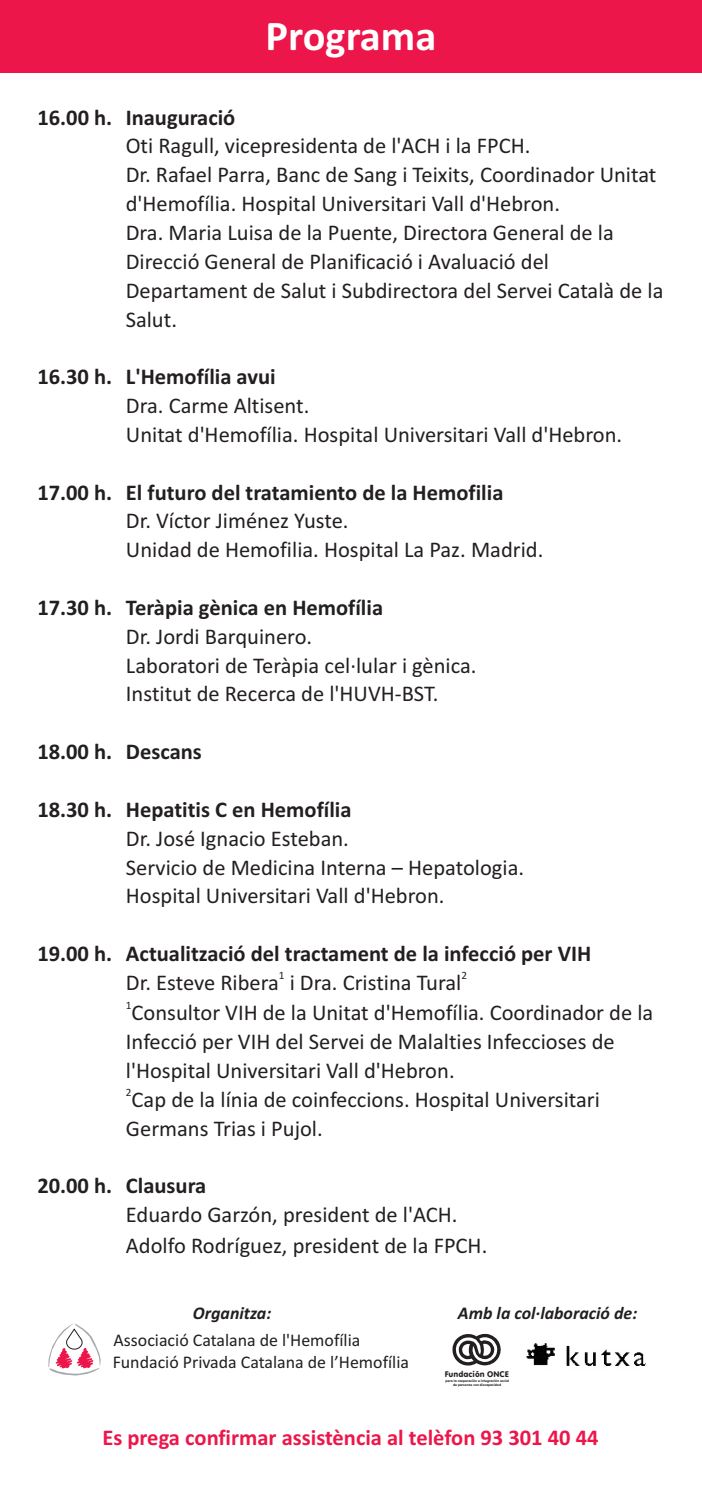
<style>
.page{position:relative;width:702px;height:1489px;background:#fff}
.page>*{position:absolute;margin:0;border:0;box-sizing:border-box;transform-origin:0 0}
.t1{font:700 42.5px "Calibri";color:#fff}
.t2{font:22.5px/28.8px "Calibri";color:#231f20}
.t3{font:700 22.5px "Calibri";color:#231f20}
.t4{font:700 22.5px "Calibri";color:#ed164b}
.t5{font:18px "Calibri";color:#231f20}
.t6{font:italic 700 18px "Calibri";color:#231f20}
.t7{font:11.25px "Calibri";color:#231f20}
.t8{font:8.5px "VAG Round";color:#231f20}
.t9{font:3.5px/3.8px "VAG Round";color:#231f20;text-align:center}
</style>
<div class="page">
<div style="left:0;top:0;width:702px;height:72px;background:#ed164b"></div>
<svg style="left:48px;top:1323px;width:53px;height:52px"></svg>
<svg style="left:452px;top:1333px;width:48px;height:32px"></svg>
<img style="left:526px;top:1343px;width:120px;height:23px">
<h1 class="t1" style="left:265px;top:18px;width:172px">Programa</h1>
<p class="t3" style="left:37px;top:108px;width:199px">16.00 h. Inauguració</p>
<p class="t2" style="left:126px;top:133px;width:539px">Oti Ragull, vicepresidenta de l'ACH i la FPCH.<br>Dr. Rafael Parra, Banc de Sang i Teixits, Coordinador Unitat d'Hemofília. Hospital Universitari Vall d'Hebron.<br>Dra. Maria Luisa de la Puente, Directora General de la Direcció General de Planificació i Avaluació del Departament de Salut i Subdirectora del Servei Català de la Salut.</p>
<p class="t3" style="left:37px;top:367px;width:240px">16.30 h. L'Hemofília avui</p>
<p class="t2" style="left:126px;top:393px;width:498px">Dra. Carme Altisent.<br>Unitat d'Hemofília. Hospital Universitari Vall d'Hebron.</p>
<p class="t3" style="left:37px;top:482px;width:467px">17.00 h. El futuro del tratamiento de la Hemofilia</p>
<p class="t2" style="left:126px;top:508px;width:419px">Dr. Víctor Jiménez Yuste.<br>Unidad de Hemofilia. Hospital La Paz. Madrid.</p>
<p class="t3" style="left:37px;top:598px;width:347px">17.30 h. Teràpia gènica en Hemofília</p>
<p class="t2" style="left:126px;top:623px;width:352px">Dr. Jordi Barquinero.<br>Laboratori de Teràpia cel·lular i gènica.<br>Institut de Recerca de l'HUVH-BST.</p>
<p class="t3" style="left:37px;top:742px;width:166px">18.00 h. Descans</p>
<p class="t3" style="left:37px;top:800px;width:316px">18.30 h. Hepatitis C en Hemofília</p>
<p class="t2" style="left:126px;top:825px;width:400px">Dr. José Ignacio Esteban.<br>Servicio de Medicina Interna – Hepatologia.<br>Hospital Universitari Vall d'Hebron.</p>
<p class="t3" style="left:37px;top:944px;width:555px">19.00 h. Actualització del tractament de la infecció per VIH</p>
<p class="t7" style="left:279px;top:970px;width:7px">1</p>
<p class="t7" style="left:461px;top:970px;width:7px">2</p>
<p class="t2" style="left:126px;top:970px;width:337px">Dr. Esteve Ribera i Dra. Cristina Tural</p>
<p class="t7" style="left:126px;top:1000px;width:7px">1</p>
<p class="t2" style="left:126px;top:999px;width:529px">Consultor VIH de la Unitat d'Hemofília. Coordinador de la<br>Infecció per VIH del Servei de Malalties Infeccioses de l'Hospital Universitari Vall d'Hebron.</p>
<p class="t7" style="left:126px;top:1087px;width:7px">2</p>
<p class="t2" style="left:126px;top:1086px;width:475px">Cap de la línia de coinfeccions. Hospital Universitari<br>Germans Trias i Pujol.</p>
<p class="t3" style="left:37px;top:1176px;width:170px">20.00 h. Clausura</p>
<p class="t2" style="left:126px;top:1201px;width:363px;line-height:30.5px">Eduardo Garzón, president de l'ACH.<br>Adolfo Rodríguez, president de la FPCH.</p>
<p class="t6" style="left:193px;top:1305px;width:80px">Organitza:</p>
<p class="t5" style="left:114px;top:1332px;width:248px">Associació Catalana de l'Hemofília</p>
<p class="t5" style="left:113px;top:1354px;width:298px">Fundació Privada Catalana de l’Hemofília</p>
<p class="t6" style="left:458px;top:1305px;width:181px">Amb la col·laboració de:</p>
<p class="t8" style="left:445px;top:1370px;width:66px">Fundación ONCE</p>
<p class="t9" style="left:445px;top:1379px;width:65px">para la cooperación e integración social de personas con discapacidad</p>
<p class="t4" style="left:102px;top:1428px;width:497px">Es prega confirmar assistència al telèfon 93 301 40 44</p>
</div>
